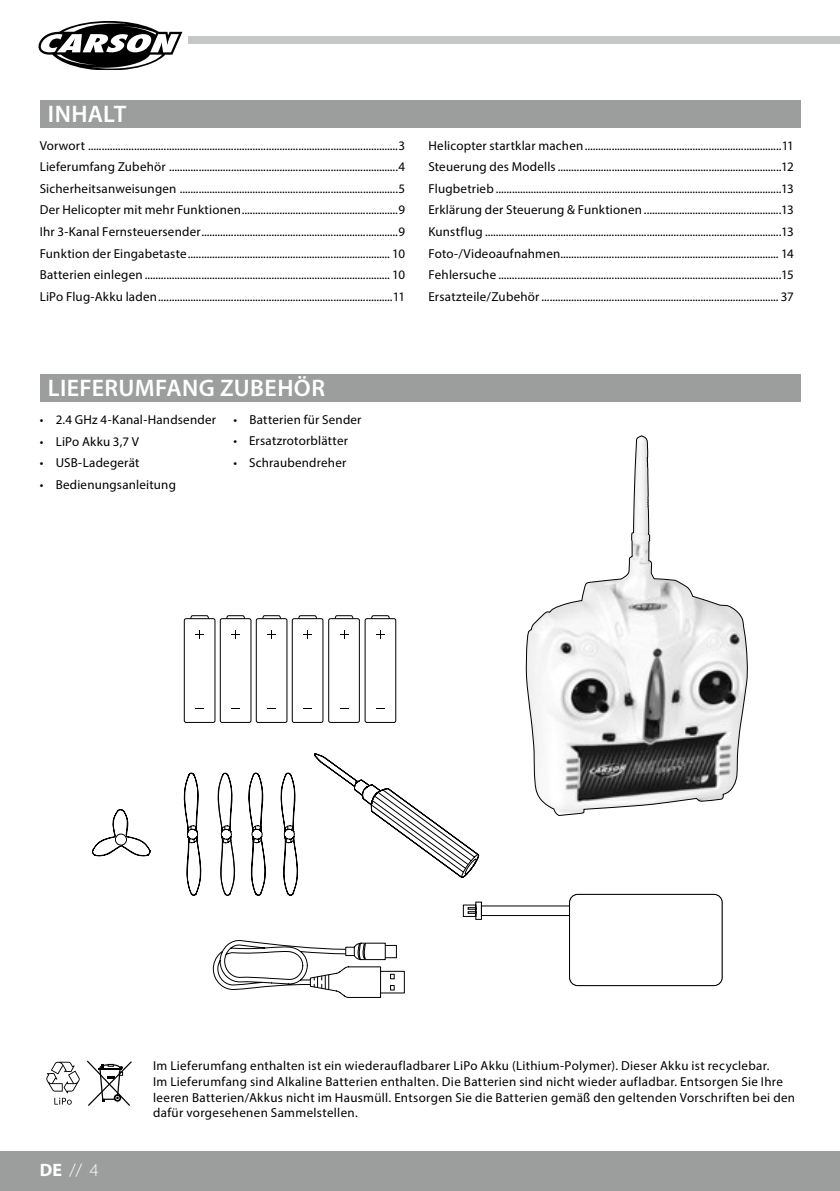
<style>
.page{position:relative;width:840px;height:1191px;background:#fff}
.page>*{position:absolute;margin:0;border:0;box-sizing:border-box;transform-origin:0 0}
.t1{font:600 24px "Myriad Pro";letter-spacing:.02em;color:#fff}
.t2{font:300 18px "Myriad Pro";color:#fff}
.t3{font:13px/21.6px "Myriad Pro";letter-spacing:.025em;color:#000;text-align:justify}
.s1{font-weight:700}
</style>
<div class="page">
<div style="left:0;top:1151px;width:839px;height:40px;background:#9c9d9d"></div>
<hr style="left:839px;top:1151px;width:1px;height:40px;background:#9c9d9d">
<div style="left:188px;top:36px;width:651px;height:8px;background:#c5c6c6"></div>
<svg style="left:38px;top:21px;width:145px;height:48px"></svg>
<div style="left:40px;top:100px;width:759px;height:28px;background:#9c9d9d"></div>
<svg style="left:87px;top:1060px;width:45px;height:45px"></svg>
<svg style="left:46px;top:1061px;width:34px;height:43px"></svg>
<div style="left:190px;top:615px;width:19px;height:9px;border:1px solid #000;border-radius:2px"></div>
<div style="left:184px;top:618px;width:31px;height:104px;background:#fff;border-radius:2px"></div>
<div style="left:184px;top:618px;width:31px;height:105px;border:1px solid #000;border-radius:2px"></div>
<svg style="left:195px;top:630px;width:9px;height:9px"></svg>
<div style="left:226px;top:615px;width:19px;height:9px;border:1px solid #000;border-radius:2px"></div>
<div style="left:220px;top:618px;width:31px;height:104px;background:#fff;border-radius:2px"></div>
<div style="left:220px;top:618px;width:31px;height:105px;border:1px solid #000;border-radius:2px"></div>
<svg style="left:231px;top:630px;width:9px;height:9px"></svg>
<div style="left:262px;top:615px;width:19px;height:9px;border:1px solid #000;border-radius:2px"></div>
<div style="left:256px;top:618px;width:31px;height:104px;background:#fff;border-radius:2px"></div>
<div style="left:256px;top:618px;width:31px;height:105px;border:1px solid #000;border-radius:2px"></div>
<svg style="left:267px;top:630px;width:9px;height:9px"></svg>
<div style="left:298px;top:615px;width:19px;height:9px;border:1px solid #000;border-radius:2px"></div>
<div style="left:292px;top:618px;width:31px;height:104px;background:#fff;border-radius:2px"></div>
<div style="left:291px;top:618px;width:32px;height:105px;border:1px solid #000;border-radius:2px"></div>
<svg style="left:303px;top:630px;width:9px;height:9px"></svg>
<div style="left:334px;top:615px;width:19px;height:9px;border:1px solid #000;border-radius:2px"></div>
<div style="left:328px;top:618px;width:31px;height:104px;background:#fff;border-radius:2px"></div>
<div style="left:328px;top:618px;width:31px;height:105px;border:1px solid #000;border-radius:2px"></div>
<svg style="left:340px;top:630px;width:8px;height:9px"></svg>
<div style="left:371px;top:615px;width:18px;height:9px;border:1px solid #000;border-radius:2px"></div>
<div style="left:365px;top:618px;width:30px;height:104px;background:#fff;border-radius:2px"></div>
<div style="left:364px;top:618px;width:32px;height:105px;border:1px solid #000;border-radius:2px"></div>
<svg style="left:376px;top:630px;width:8px;height:9px"></svg>
<svg style="left:526px;top:435px;width:221px;height:365px"></svg>
<svg style="left:183px;top:660px;width:539px;height:338px"></svg>
<svg style="left:92px;top:809px;width:59px;height:47px"></svg>
<div style="left:115px;top:834px;width:11px;height:11px;background:#fff;border-radius:50%"></div>
<div style="left:115px;top:833px;width:12px;height:12px;border:1px solid #000;border-radius:50%"></div>
<div style="left:40px;top:374px;width:759px;height:28px;background:#9c9d9d"></div>
<h1 class="t1" style="left:48px;top:99px;width:80px">INHALT</h1>
<p class="t3" style="left:40px;top:134px;width:367px">Vorwort ...................................................................................................................3<br>Lieferumfang Zubehör .....................................................................................4<br>Sicherheitsanweisungen .................................................................................5<br>Der Helicopter mit mehr Funktionen..........................................................9<br>Ihr 3-Kanal Fernsteuersender.........................................................................9<br>Funktion der Eingabetaste........................................................................... 10<br>Batterien einlegen ........................................................................................... 10<br>LiPo Flug-Akku laden.......................................................................................11</p>
<p class="t3" style="left:428px;top:134px;width:367px">Helicopter startklar machen.........................................................................11<br>Steuerung des Modells ...................................................................................12<br>Flugbetrieb ..........................................................................................................13<br>Erklärung der Steuerung &amp; Funktionen ...................................................13<br>Kunstflug ..............................................................................................................13<br>Foto-/Videoaufnahmen................................................................................. 14<br>Fehlersuche .........................................................................................................15<br>Ersatzteile/Zubehör ........................................................................................ 37</p>
<h1 class="t1" style="left:48px;top:373px;width:278px">LIEFERUMFANG ZUBEHÖR</h1>
<p class="t3" style="left:40px;top:409px;width:178px">• 2.4 GHz 4-Kanal-Handsender</p>
<p class="t3" style="left:40px;top:430px;width:101px">• LiPo Akku 3,7 V</p>
<p class="t3" style="left:40px;top:452px;width:101px">• USB-Ladegerät</p>
<p class="t3" style="left:40px;top:473px;width:138px">• Bedienungsanleitung</p>
<p class="t3" style="left:233px;top:409px;width:129px">• Batterien für Sender</p>
<p class="t3" style="left:233px;top:430px;width:116px">• Ersatzrotorblätter</p>
<p class="t3" style="left:233px;top:451px;width:114px">• Schraubendreher</p>
<h2 class="t2" style="left:40px;top:1159px;width:60px"><span class="s1">DE</span> // 4</h2>
<p class="t3" style="left:153px;top:1058px;width:643px;line-height:15.6px;text-align:left">Im Lieferumfang enthalten ist ein wiederaufladbarer LiPo Akku (Lithium-Polymer). Dieser Akku ist recyclebar.<br>Im Lieferumfang sind Alkaline Batterien enthalten. Die Batterien sind nicht wieder aufladbar. Entsorgen Sie Ihre leeren Batterien/Akkus nicht im Hausmüll. Entsorgen Sie die Batterien gemäß den geltenden Vorschriften bei den dafür vorgesehenen Sammelstellen.</p>
</div>
